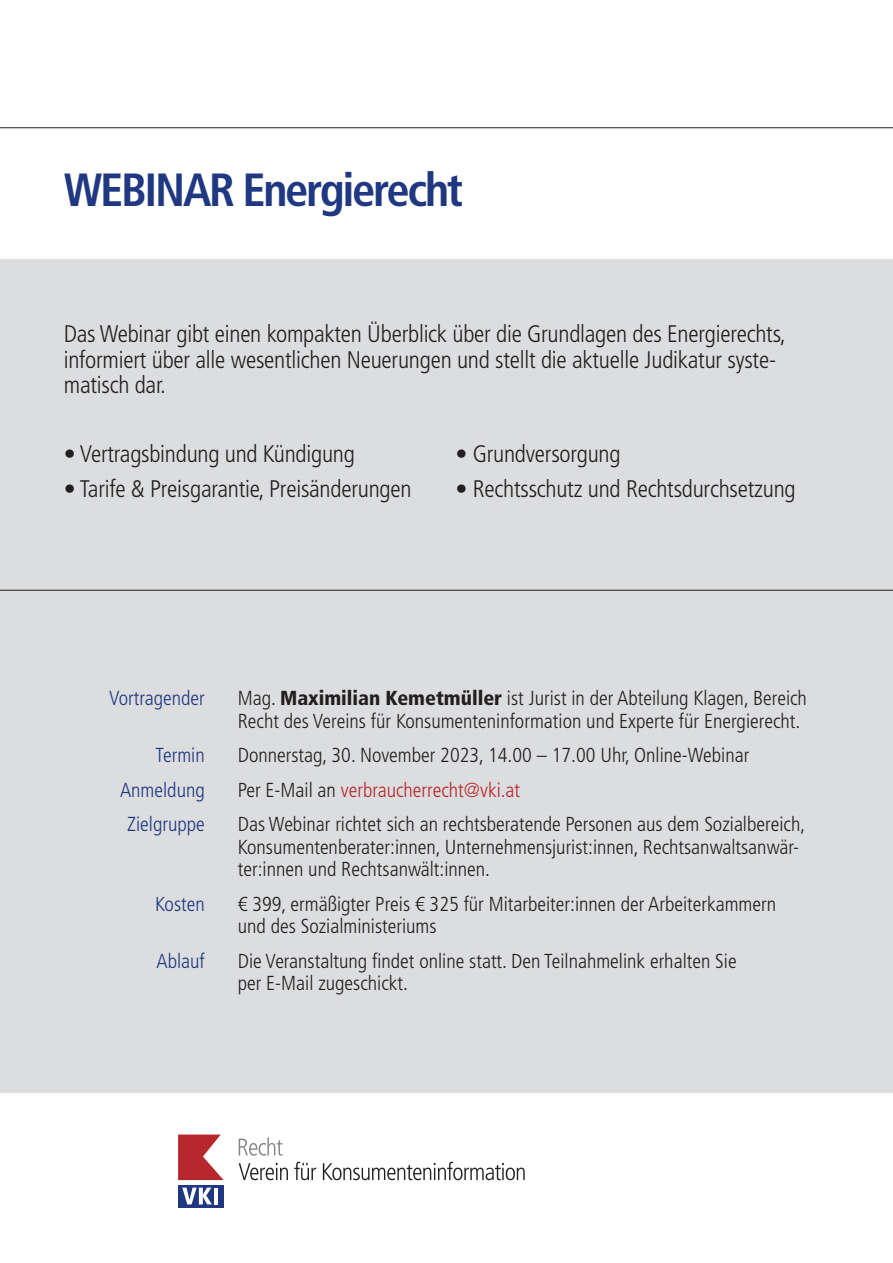
<style>
.page{position:relative;width:893px;height:1263px;background:#fff}
.page>*{position:absolute;margin:0;border:0;box-sizing:border-box;transform-origin:0 0}
.t1{font:700 condensed 46.5px "Frutiger LT Std";letter-spacing:-.05em;color:#203882}
.t2{font:300 condensed 24px/25.5px "Frutiger LT Std";letter-spacing:-.01em;color:#231f20}
.t3{font:300 condensed 20.25px/22.5px "Frutiger LT Std";color:#231f20}
.t4{font:300 condensed 20.25px "Frutiger LT Std";color:#203882}
.t5{font:300 condensed 20.25px "Frutiger LT Std";color:#b7282e}
.s1{font-weight:900}
.s2{color:#231f20}
</style>
<div class="page">
<div style="left:0;top:259px;width:893px;height:834px;background:#dcdddf"></div>
<div style="left:178px;top:1184px;width:46px;height:23px;background:#203882"></div>
<svg style="left:178px;top:1134px;width:46px;height:46px"></svg>
<svg style="left:182px;top:1187px;width:30px;height:17px"></svg>
<hr style="left:214px;top:1187px;width:4px;height:17px;background:#fff">
<svg style="left:239px;top:1163px;width:49px;height:17px"></svg>
<svg style="left:294px;top:1162px;width:22px;height:18px"></svg>
<svg style="left:323px;top:1162px;width:202px;height:18px"></svg>
<svg style="left:239px;top:1137px;width:43px;height:18px"></svg>
<hr style="left:0;top:127px;width:893px;height:1px;background:#231f20">
<hr style="left:0;top:590px;width:893px;height:1px;background:#231f20">
<h1 class="t1" style="left:64px;top:162px;width:401px">WEBINAR Energierecht</h1>
<p class="t2" style="left:64px;top:322px;width:723px">Das Webinar gibt einen kompakten Überblick über die Grundlagen des Energierechts, informiert über alle wesentlichen Neuerungen und stellt die aktuelle Judikatur syste&shy;matisch dar.</p>
<p class="t2" style="left:64px;top:442px;width:293px">• Vertragsbindung und Kündigung</p>
<p class="t2" style="left:64px;top:476px;width:349px">• Tarife &amp; Preisgarantie, Preisänderungen</p>
<p class="t2" style="left:455px;top:442px;width:167px">• Grundversorgung</p>
<p class="t2" style="left:455px;top:476px;width:342px">• Rechtsschutz und Rechtsdurchsetzung</p>
<p class="t4" style="left:109px;top:687px;width:97px">Vortragender</p>
<p class="t3" style="left:238px;top:687px;width:571px">Mag. <span class="s1">Maximilian Kemetmüller</span> ist Jurist in der Abteilung Klagen, Bereich<br>Recht des Vereins für Konsumenteninformation und Experte für Energierecht.</p>
<p class="t4" style="left:156px;top:744px;width:51px">Termin</p>
<p class="t3" style="left:238px;top:744px;width:513px">Donnerstag, 30. November 2023, 14.00 – 17.00 Uhr, Online-Webinar</p>
<p class="t4" style="left:120px;top:778px;width:86px">Anmeldung</p>
<p class="t5" style="left:238px;top:778px;width:284px"><span class="s2">Per E-Mail an</span> verbraucherrecht@vki.at</p>
<p class="t4" style="left:127px;top:813px;width:79px">Zielgruppe</p>
<p class="t3" style="left:238px;top:813px;width:569px">Das Webinar richtet sich an rechtsberatende Personen aus dem Sozialbereich,<br>Konsumentenberater:innen, Unternehmensjurist:innen, Rechtsanwaltsanwär&shy;ter:innen und Rechtsanwält:innen.</p>
<p class="t4" style="left:155px;top:892px;width:51px">Kosten</p>
<p class="t3" style="left:238px;top:893px;width:540px">€ 399, ermäßigter Preis € 325 für Mitarbeiter:innen der Arbeiterkammern und des Sozialministeriums</p>
<p class="t4" style="left:156px;top:949px;width:50px">Ablauf</p>
<p class="t3" style="left:238px;top:950px;width:500px">Die Veranstaltung findet online statt. Den Teilnahmelink erhalten Sie per E-Mail zugeschickt.</p>
</div>
